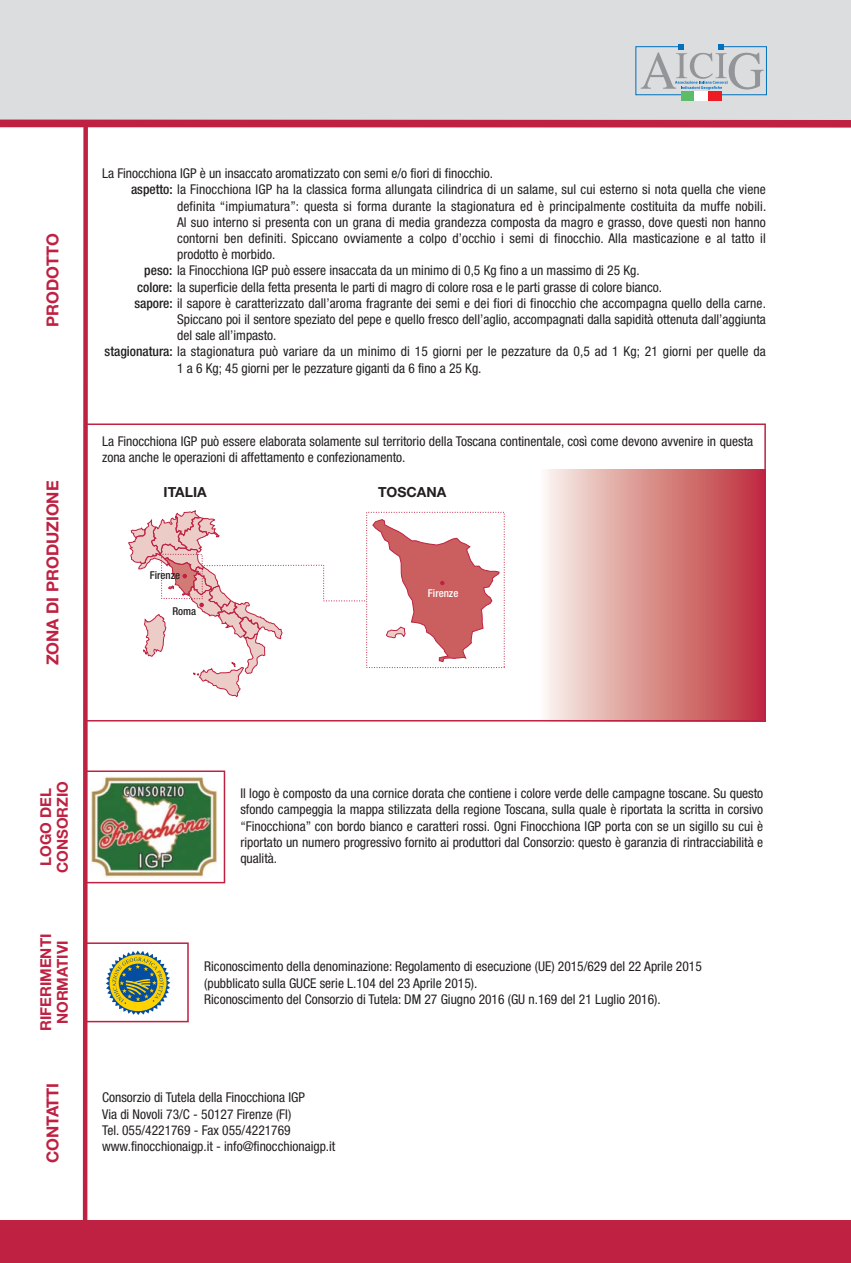
<style>
.page{position:relative;width:851px;height:1263px;background:#fff}
.page>*{position:absolute;margin:0;border:0;box-sizing:border-box;transform-origin:0 0}
.t1{font:700 16.5px "Helvetica Neue";color:#be2141}
.t2{font:700 15px/16.5px "Helvetica Neue";color:#be2141;text-align:center}
.t3{font:700 13.95px "Helvetica Neue";color:#231f20}
.t4{font:condensed 13.5px/16.2px "Helvetica Neue";color:#231f20}
.t5{font:500 condensed 10.8px "Helvetica Neue";color:#231f20}
.t6{font:500 condensed 10.8px "Helvetica Neue";color:#fff}
.s1{font-weight:500}
</style>
<div class="page">
<img style="left:545px;top:469px;width:217px;height:249px">
<svg style="left:128px;top:510px;width:372px;height:188px"></svg>
<div style="left:85px;top:423px;width:680px;height:298px;border:2px solid #be2141"></div>
<svg style="left:106px;top:950px;width:64px;height:65px"></svg>
<div style="left:85px;top:942px;width:104px;height:80px;border:2px solid #be2141"></div>
<img style="left:90px;top:776px;width:128px;height:101px">
<div style="left:85px;top:770px;width:140px;height:113px;border:2px solid #be2141"></div>
<div style="left:0;top:0;width:850px;height:128px;background:#dcddde"></div>
<div style="left:635px;top:46px;width:46px;height:49px;border:1px solid #0071bc"></div>
<div style="left:720px;top:46px;width:46px;height:49px;border:1px solid #0071bc"></div>
<svg style="left:640px;top:44px;width:123px;height:46px"></svg>
<div style="left:681px;top:92px;width:13px;height:9px;background:#5cbc68"></div>
<div style="left:694px;top:92px;width:13px;height:9px;background:#fff"></div>
<div style="left:707px;top:92px;width:14px;height:9px;background:#ed1c24"></div>
<div style="left:0;top:1220px;width:850px;height:43px;background:#be2141"></div>
<div style="left:0;top:120px;width:850px;height:7px;background:#be2141"></div>
<svg style="left:81px;top:119px;width:9px;height:1101px"></svg>
<p class="t1" style="left:47px;top:327px;width:95px;rotate:-90deg">PRODOTTO</p>
<p class="t1" style="left:47px;top:665px;width:186px;rotate:-90deg">ZONA DI PRODUZIONE</p>
<p class="t4" style="left:102px;top:166px;width:392px">La Finocchiona IGP è un insaccato aromatizzato con semi e/o fiori di finocchio.</p>
<p class="t4" style="left:131px;top:183px;width:636px"><span class="s1">aspetto:</span> la Finocchiona IGP ha la classica forma allungata cilindrica di un salame, sul cui esterno si nota quella che viene</p>
<p class="t4" style="left:177px;top:199px;width:590px">definita “impiumatura”: questa si forma durante la stagionatura ed è principalmente costituita da muffe nobili.</p>
<p class="t4" style="left:177px;top:215px;width:590px">Al suo interno si presenta con un grana di media grandezza composta da magro e grasso, dove questi non hanno</p>
<p class="t4" style="left:177px;top:231px;width:590px">contorni ben definiti. Spiccano ovviamente a colpo d’occhio i semi di finocchio. Alla masticazione e al tatto il</p>
<p class="t4" style="left:177px;top:247px;width:100px">prodotto è morbido.</p>
<p class="t4" style="left:144px;top:264px;width:497px"><span class="s1">peso:</span> la Finocchiona IGP può essere insaccata da un minimo di 0,5 Kg fino a un massimo di 25 Kg.</p>
<p class="t4" style="left:137px;top:280px;width:526px"><span class="s1">colore:</span> la superficie della fetta presenta le parti di magro di colore rosa e le parti grasse di colore bianco.</p>
<p class="t4" style="left:134px;top:296px;width:633px"><span class="s1">sapore:</span> il sapore è caratterizzato dall’aroma fragrante dei semi e dei fiori di finocchio che accompagna quello della carne.</p>
<p class="t4" style="left:177px;top:312px;width:590px">Spiccano poi il sentore speziato del pepe e quello fresco dell’aglio, accompagnati dalla sapidità ottenuta dall’aggiunta</p>
<p class="t4" style="left:177px;top:328px;width:101px">del sale all’impasto.</p>
<p class="t4" style="left:105px;top:345px;width:662px"><span class="s1">stagionatura:</span> la stagionatura può variare da un minimo di 15 giorni per le pezzature da 0,5 ad 1 Kg; 21 giorni per quelle da</p>
<p class="t4" style="left:177px;top:361px;width:306px">1 a 6 Kg; 45 giorni per le pezzature giganti da 6 fino a 25 Kg.</p>
<p class="t4" style="left:102px;top:434px;width:652px">La Finocchiona IGP può essere elaborata solamente sul territorio della Toscana continentale, così come devono avvenire in questa zona anche le operazioni di affettamento e confezionamento.</p>
<p class="t3" style="left:164px;top:487px;width:45px">ITALIA</p>
<p class="t3" style="left:378px;top:487px;width:70px">TOSCANA</p>
<p class="t5" style="left:150px;top:571px;width:32px">Firenze</p>
<p class="t5" style="left:172px;top:607px;width:25px">Roma</p>
<p class="t6" style="left:428px;top:589px;width:32px">Firenze</p>
<p class="t2" style="left:39px;top:873px;width:93px;rotate:-90deg">LOGO DEL<br>CONSORZIO</p>
<p class="t2" style="left:39px;top:1031px;width:99px;rotate:-90deg">RIFERIMENTI<br>NORMATIVI</p>
<p class="t1" style="left:47px;top:1163px;width:82px;rotate:-90deg">CONTATTI</p>
<p class="t4" style="left:240px;top:786px;width:524px;text-align:justify">Il logo è composto da una cornice dorata che contiene i colore verde delle campagne toscane. Su questo sfondo campeggia la mappa stilizzata della regione Toscana, sulla quale è riportata la scritta in corsivo “Finocchiona” con bordo bianco e caratteri rossi. Ogni Finocchiona IGP porta con se un sigillo su cui è riportato un numero progressivo fornito ai produttori dal Consorzio: questo è garanzia di rintracciabilità e qualità.</p>
<p class="t4" style="left:204px;top:959px;width:499px">Riconoscimento della denominazione: Regolamento di esecuzione (UE) 2015/629 del 22 Aprile 2015 (pubblicato sulla GUCE serie L.104 del 23 Aprile 2015).<br>Riconoscimento del Consorzio di Tutela: DM 27 Giugno 2016 (GU n.169 del 21 Luglio 2016).</p>
<p class="t4" style="left:102px;top:1090px;width:235px">Consorzio di Tutela della Finocchiona IGP<br>Via di Novoli 73/C - 50127 Firenze (FI)<br>Tel. 055/4221769 - Fax 055/4221769 www.finocchionaigp.it - info@finocchionaigp.it</p>
</div>
